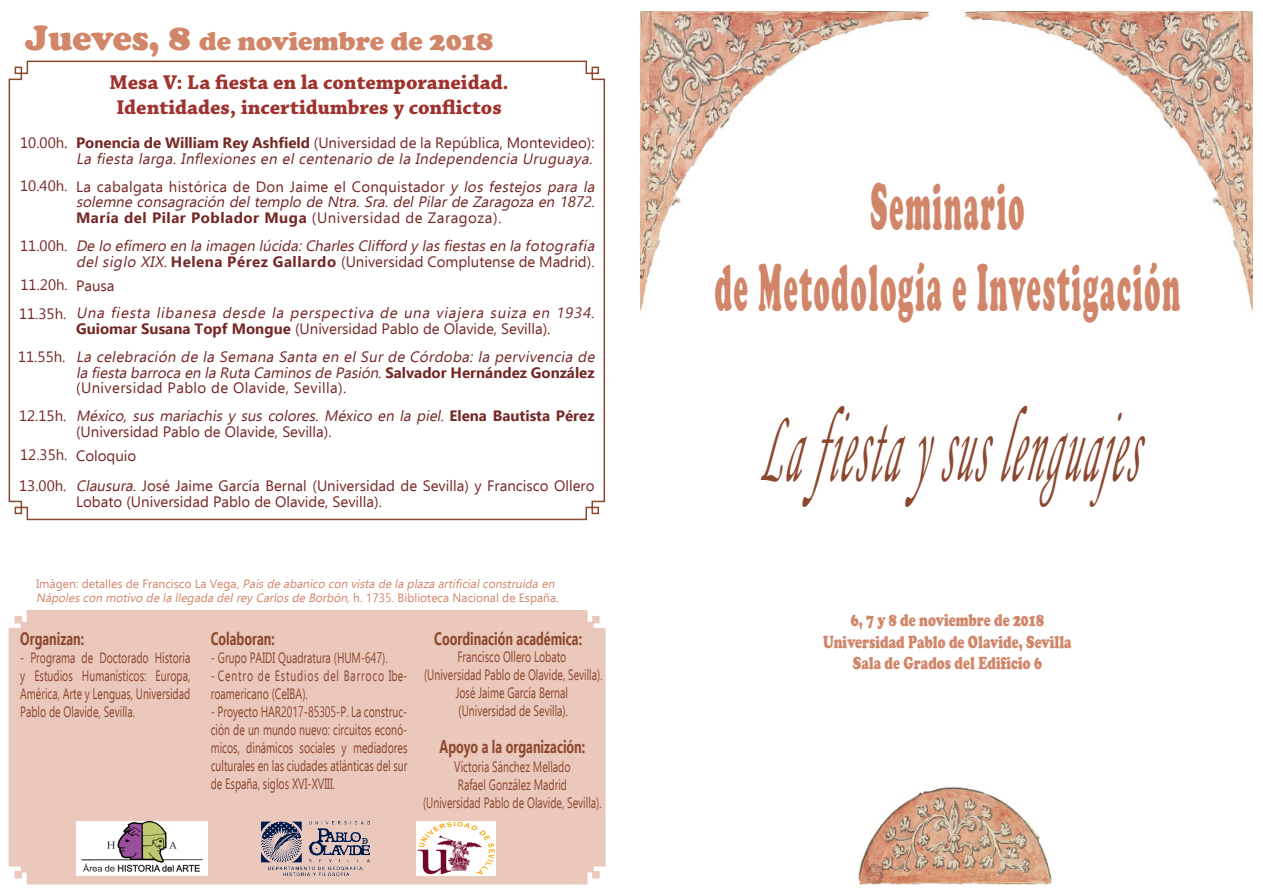
<style>
.page{position:relative;width:1263px;height:893px;background:#fff}
.page>*{position:absolute;margin:0;border:0;box-sizing:border-box;transform-origin:0 0}
.t1{font:italic 108px "Monotype Corsiva";letter-spacing:.075em;color:#8c482e;scale:.34 1}
.t2{font:900 67.5px "Cooper";letter-spacing:.075em;color:#d18669;scale:.39 1}
.t3{font:900 27px "Cooper";color:#d18669}
.t4{font:700 21px/25.2px "Chaparral Pro";color:#9e332e;text-align:center}
.t5{font:900 18px "Cooper";letter-spacing:.005em;color:#d18669;scale:.73 1}
.t6{font:700 18px "Ebrima";color:#8c482e;scale:.7 1}
.t7{font:italic 15px/15.8px "Ebrima";color:#752724}
.t8{font:15px/18px "Ebrima";color:#8c482e;text-align:justify;scale:.7 1}
.t9{font:15px/15.8px "Ebrima";color:#752724}
.t10{font:15px "Microsoft Tai Le";color:#752724}
.t11{font:15px/18px "Ebrima";letter-spacing:.075em;color:#8c482e;scale:.7 1}
.t12{font:italic 12px/14.4px "Ebrima";color:#d18669}
.s1{font-size:36px}
.s2{font-size:16.5px}
.s3{font-weight:700;font-style:normal}
.s4{font-style:normal}
.s5{font-style:italic}
</style>
<div class="page">
<img style="left:964px;top:11px;width:288px;height:299px">
<img style="left:640px;top:11px;width:290px;height:300px">
<img style="left:858px;top:787px;width:194px;height:97px">
<div style="left:8px;top:610px;width:598px;height:275px;background:#eac8bb"></div>
<svg style="left:8px;top:60px;width:598px;height:461px"></svg>
<img style="left:262px;top:821px;width:107px;height:55px">
<img style="left:76px;top:821px;width:132px;height:55px">
<img style="left:417px;top:821px;width:79px;height:55px">
<p class="t3" style="left:26px;top:25px;width:469px"><span class="s1">Jueves, 8</span> de noviembre de 2018</p>
<p class="t4" style="left:109px;top:70px;width:401px">Mesa V: La fiesta en la contemporaneidad.<br>Identidades, incertidumbres y conflictos</p>
<p class="t10" style="left:20px;top:135px;width:49px">10.00h<span class="s2">.</span></p>
<p class="t7" style="left:76px;top:135px;width:521px"><span class="s3">Ponencia de William Rey Ashfield</span> <span class="s4">(Universidad de la República, Montevideo):<br></span>La fiesta larga. Inflexiones en el centenario de la Independencia Uruguaya.</p>
<p class="t7" style="left:76px;top:178px;width:524px"><span class="s4">La cabalgata histórica de Don Jaime el Conquistador</span> y los festejos para la solemne consagración del templo de Ntra. Sra. del Pilar de Zaragoza en 1872<span class="s4">.<br></span><span class="s3">María del Pilar Poblador Muga</span> <span class="s4">(Universidad de Zaragoza)</span>.</p>
<p class="t7" style="left:76px;top:237px;width:524px">De lo efímero en la imagen lúcida:CharlesClifford y lasfiestasen la fotografía del siglo XIX<span class="s4">.</span> <span class="s3">Helena Pérez Gallardo</span> <span class="s4">(Universidad Complutense de Madrid)</span>.</p>
<p class="t9" style="left:76px;top:277px;width:40px">Pausa</p>
<p class="t7" style="left:76px;top:305px;width:524px">Una fiesta libanesa desde la perspectiva de una viajera suiza en 1934.<br><span class="s3">Guiomar Susana Topf Mongue</span> <span class="s4">(Universidad Pablo de Olavide, Sevilla).</span></p>
<p class="t7" style="left:76px;top:348px;width:524px">La celebración de la Semana Santa en el Sur de Córdoba: la pervivencia de la fiesta barroca en la Ruta Caminosde Pasión<span class="s4">.</span> <span class="s3">S a l va d o r H e r n á n d ez G o n zá l ez </span><span class="s4">(Universidad Pablo de Olavide, Sevilla).</span></p>
<p class="t7" style="left:76px;top:408px;width:520px">México, sus mariachis y sus colores. México en la piel. <span class="s3">E l e n a B a u t i sta P é rez </span><span class="s4">(Universidad Pablo de Olavide, Sevilla).</span></p>
<p class="t9" style="left:76px;top:447px;width:62px">Coloquio</p>
<p class="t9" style="left:76px;top:477px;width:520px"><span class="s5">Clausura</span>. José Jaime García Bernal (Universidad de Sevilla) y Francisco Ollero<br>Lobato (Universidad Pablo de Olavide, Sevilla).</p>
<p class="t10" style="left:20px;top:177px;width:49px">10.40h.</p>
<p class="t10" style="left:20px;top:237px;width:49px">11.00h.</p>
<p class="t10" style="left:21px;top:276px;width:49px">11.20h.</p>
<p class="t10" style="left:19px;top:305px;width:49px">11.35h.</p>
<p class="t10" style="left:18px;top:348px;width:49px">11.55h.</p>
<p class="t10" style="left:19px;top:407px;width:49px">12.15h.</p>
<p class="t10" style="left:20px;top:446px;width:49px">12.35h.</p>
<p class="t10" style="left:19px;top:477px;width:49px">13.00h.</p>
<p class="t12" style="left:36px;top:576px;width:524px"><span class="s4">I m á g e n : d et a l l e s d e F ra n c i s c o La Ve g a ,</span> Paísde abanico con vista de la plaza artificialconstruida en<br>Nápolescon motivo de la llegada delrey Carlosde Borbón,<span class="s4">h . 1 7 3 5 . B i b l i o t e c a N a c i o n a l d e E s p a ñ a .</span></p>
<p class="t6" style="left:20px;top:625px;width:93px">Organizan:</p>
<p class="t8" style="left:20px;top:648px;width:245px">- Programa de Doctorado Historia y Estudios Humanísticos: Europa, América, Arte y Lenguas, Universidad Pablo de Olavide, Sevilla.</p>
<p class="t6" style="left:211px;top:625px;width:93px">Colaboran:</p>
<p class="t8" style="left:211px;top:648px;width:254px">- Grupo PAIDI Quadratura (HUM-647).</p>
<p class="t11" style="left:211px;top:666px;width:282px">- Centro de Estudios del Barroco Ibe&shy;roamericano (CeIBA).</p>
<p class="t8" style="left:211px;top:702px;width:282px">- Proyecto HAR2017-85305-P. La construc&shy;ción de un mundo nuevo: circuitos econó&shy;micos, dinámicos sociales y mediadores culturales en las ciudades atlánticas del sur de España, siglos XVI-XVIII.</p>
<p class="t6" style="left:434px;top:625px;width:213px">Coordinación académica:</p>
<p class="t8" style="left:457px;top:648px;width:157px">Francisco Ollero Lobato</p>
<p class="t8" style="left:424px;top:666px;width:257px">(Universidad Pablo de Olavide, Sevilla).</p>
<p class="t8" style="left:456px;top:684px;width:162px">José Jaime García Bernal</p>
<p class="t8" style="left:459px;top:702px;width:158px">(Universidad de Sevilla).</p>
<p class="t6" style="left:439px;top:734px;width:210px">Apoyo a la organización:</p>
<p class="t8" style="left:454px;top:757px;width:168px">Victoria Sánchez Mellado</p>
<p class="t8" style="left:458px;top:775px;width:158px">Rafael González Madrid</p>
<p class="t8" style="left:423px;top:793px;width:257px">(Universidad Pablo de Olavide, Sevilla).</p>
<p class="t2" style="left:870px;top:167px;width:397px">Seminario</p>
<p class="t2" style="left:715px;top:248px;width:1195px">de Metodología e Investigación</p>
<p class="t1" style="left:759px;top:381px;width:1177px">Lafiestay suslenguajes</p>
<p class="t5" style="left:851px;top:609px;width:266px">6, 7 y 8 de noviembre de 2018</p>
<p class="t5" style="left:823px;top:631px;width:342px">Universidad Pablo de Olavide, Sevilla</p>
<p class="t5" style="left:853px;top:653px;width:261px">Sala de Grados del Edificio 6</p>
</div>
